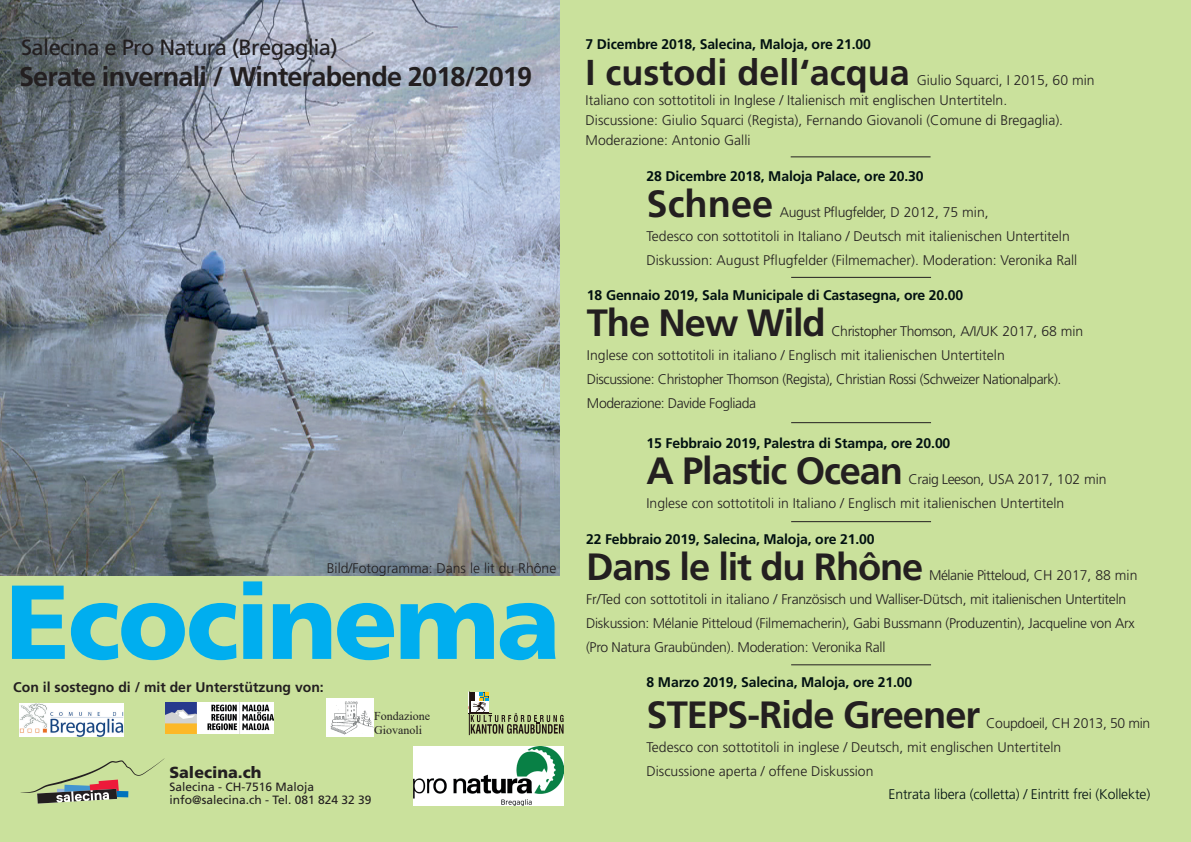
<style>
.page{position:relative;width:1191px;height:842px;background:#cae19c}
.page>*{position:absolute;margin:0;border:0;box-sizing:border-box;transform-origin:0 0}
.t1{font:900 105px "Frutiger LT Std";letter-spacing:-.03em;color:#00aeef}
.t2{font:700 38px "Frutiger LT Std";letter-spacing:-.03em;color:#231f20}
.t3{font:700 36px "Frutiger LT Std";color:#231f20}
.t4{font:700 27px "Frutiger LT Std";letter-spacing:-.03em;color:#231f20}
.t5{font:22px "Frutiger LT Std";letter-spacing:-.03em;color:#231f20}
.t6{font:900 16px "Frutiger LT Std";color:#231f20}
.t7{font:300 14px/24px "Frutiger LT Std";color:#231f20}
.t8{font:300 14px/24px "Frutiger LT Std";letter-spacing:-.02em;color:#231f20}
.t9{font:700 14px "Frutiger LT Std";letter-spacing:-.01em;color:#011011}
.t10{font:300 14px/24px "Frutiger LT Std";letter-spacing:-.03em;color:#231f20}
.t11{font:300 14px "Frutiger LT Std";letter-spacing:-.01em;color:#011011}
.t12{font:700 14px "Frutiger LT Std";color:#231f20}
.t13{font:12px/13px "Frutiger LT Std";color:#231f20}
.t14{font:12px/14.4px "Times New Roman";color:#231f20}
</style>
<div class="page">
<img style="left:20px;top:703px;width:103px;height:34px">
<hr style="left:469px;top:691px;width:1px;height:44px;background:#201311">
<svg style="left:468px;top:691px;width:95px;height:43px"></svg>
<img style="left:326px;top:698px;width:47px;height:39px">
<img style="left:413px;top:746px;width:150px;height:60px">
<svg style="left:21px;top:759px;width:143px;height:45px"></svg>
<img style="left:166px;top:702px;width:108px;height:32px">
<img style="left:0;top:0;width:559px;height:575px">
<hr style="left:790px;top:157px;width:140px;height:1px;background:#231f20">
<hr style="left:791px;top:277px;width:140px;height:1px;background:#231f20">
<hr style="left:791px;top:422px;width:140px;height:1px;background:#231f20">
<hr style="left:791px;top:521px;width:140px;height:1px;background:#231f20">
<hr style="left:791px;top:664px;width:140px;height:1px;background:#231f20">
<h3 class="t5" style="left:21px;top:34px;width:318px">Salecina e Pro Natura (Bregaglia)</h3>
<h3 class="t4" style="left:19px;top:61px;width:514px">Serate invernali / Winterabende 2018/2019</h3>
<p class="t7" style="left:327px;top:557px;width:231px">Bild/Fotogramma: Dans le lit du Rhône</p>
<h1 class="t1" style="left:6px;top:559px;width:556px">Ecocinema</h1>
<p class="t12" style="left:13px;top:679px;width:312px">Con il sostegno di / mit der Unterstützung von:</p>
<p class="t14" style="left:374px;top:708px;width:57px">Fondazione<br>Giovanoli</p>
<p class="t6" style="left:169px;top:762px;width:94px">Salecina.ch</p>
<p class="t13" style="left:169px;top:780px;width:204px">Salecina - CH-7516 Maloja info@salecina.ch - Tel. 081 824 32 39</p>
<p class="t9" style="left:585px;top:36px;width:287px">7 Dicembre 2018, Salecina, Maloja, ore 21.00</p>
<h3 class="t3" style="left:585px;top:51px;width:326px">I custodi dell‘acqua</h3>
<p class="t7" style="left:585px;top:70px;width:510px;line-height:20px;text-indent:331px">Giulio Squarci, I 2015, 60 min Italiano con sottotitoli in Inglese / Italienisch mit englischen Untertiteln.<br>Discussione: Giulio Squarci (Regista), Fernando Giovanoli (Comune di Bregaglia).<br>Moderazione: Antonio Galli</p>
<p class="t9" style="left:646px;top:168px;width:279px">28 Dicembre 2018, Maloja Palace, ore 20.30</p>
<h2 class="t2" style="left:646px;top:181px;width:128px">Schnee</h2>
<p class="t7" style="left:646px;top:200px;width:432px;text-indent:133px">August Pflugfelder, D 2012, 75 min,<br>Tedesco con sottotitoli in Italiano / Deutsch mit italienischen Untertiteln<br>Diskussion: August Pflugfelder (Filmemacher). Moderation: Veronika Rall</p>
<p class="t9" style="left:587px;top:287px;width:378px">18 Gennaio 2019, Sala Municipale di Castasegna, ore 20.00</p>
<h2 class="t2" style="left:587px;top:300px;width:240px">The New Wild</h2>
<p class="t10" style="left:587px;top:319px;width:498px;text-indent:244px">Christopher Thomson, A/I/UK 2017, 68 min Inglese con sottotitoli in italiano / Englisch mit italienischen Untertiteln<br>Discussione: Christopher Thomson (Regista), Christian Rossi (Schweizer Nationalpark).<br>Moderazione: Davide Fogliada</p>
<p class="t9" style="left:646px;top:435px;width:305px">15 Febbraio 2019, Palestra di Stampa, ore 20.00</p>
<h2 class="t2" style="left:646px;top:449px;width:258px">A Plastic Ocean</h2>
<p class="t7" style="left:646px;top:467px;width:462px;text-indent:262px">Craig Leeson, USA 2017, 102 min<br>Inglese con sottotitoli in Italiano / Englisch mit italienischen Untertiteln</p>
<p class="t9" style="left:586px;top:531px;width:290px">22 Febbraio 2019, Salecina, Maloja, ore 21.00</p>
<h2 class="t2" style="left:586px;top:545px;width:339px">Dans le lit du Rhône</h2>
<p class="t8" style="left:586px;top:564px;width:553px;text-indent:343px">Mélanie Pitteloud, CH 2017, 88 min Fr/Ted con sottotitoli in italiano / Französisch und Walliser-Dütsch, mit italienischen Untertiteln Diskussion: Mélanie Pitteloud (Filmemacherin), Gabi Bussmann (Produzentin), Jacqueline von Arx (Pro Natura Graubünden). Moderation: Veronika Rall</p>
<p class="t9" style="left:646px;top:673px;width:267px">8 Marzo 2019, Salecina, Maloja, ore 21.00</p>
<h2 class="t2" style="left:646px;top:692px;width:335px">STEPS-Ride Greener</h2>
<p class="t7" style="left:646px;top:711px;width:505px;text-indent:340px">Coupdoeil, CH 2013, 50 min<br>Tedesco con sottotitoli in inglese / Deutsch, mit englischen Untertiteln<br>Discussione aperta / offene Diskussion</p>
<p class="t11" style="left:888px;top:786px;width:263px">Entrata libera (colletta) / Eintritt frei (Kollekte)</p>
</div>
